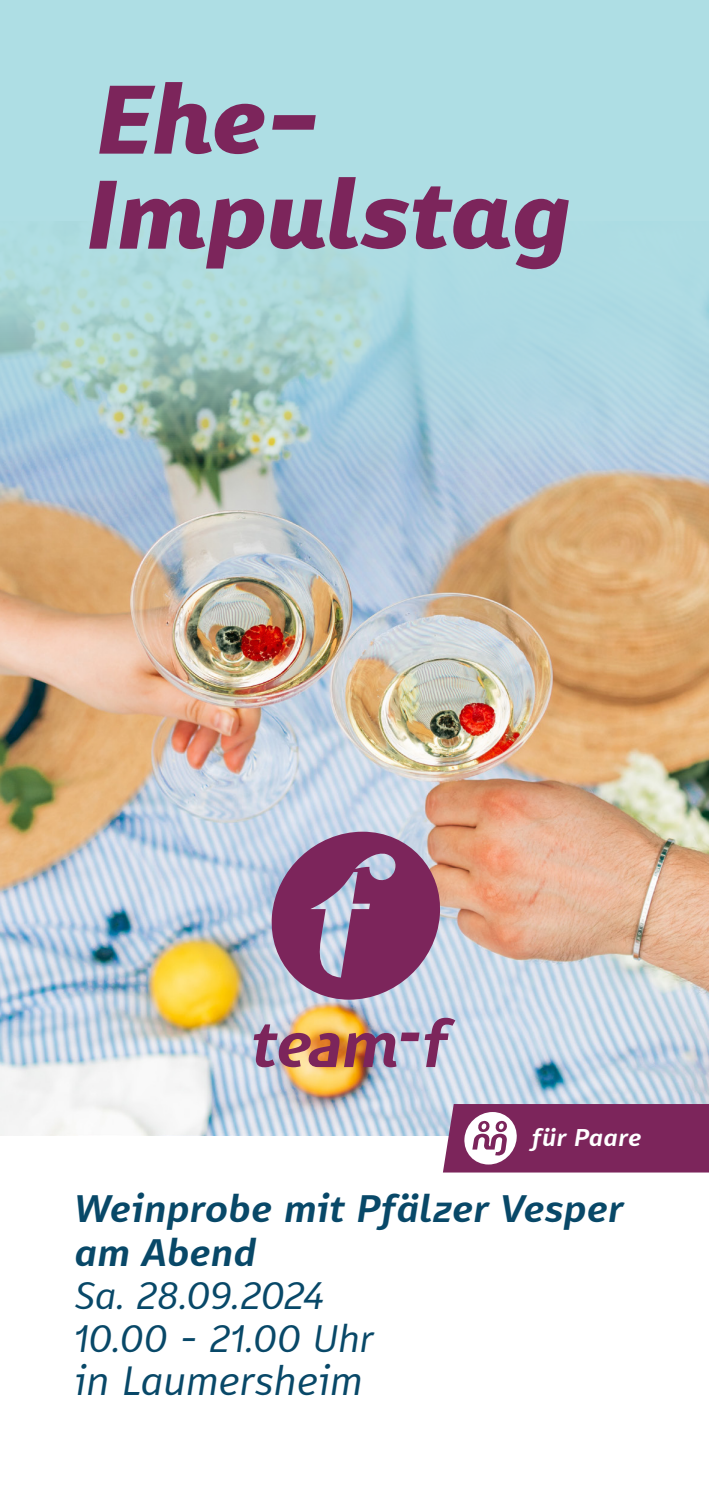
<style>
.page{position:relative;width:709px;height:1503px;background:#fff}
.page>*{position:absolute;margin:0;border:0;box-sizing:border-box;transform-origin:0 0}
.team-f_Titel{font:italic 900 95px/95px "Karbid Pro";letter-spacing:-.015em;color:#7c255b}
.team-f_Fliesstext{font:italic 40px "Karbid Text Pro";color:#084868}
.team-f_Fliesstext-2{font:italic 700 37.5px "Karbid Text Pro";color:#084868}
.team-f_Fliesstext-3{font:italic 37.5px "Karbid Text Pro";letter-spacing:-.015em;color:#084868}
.team-f_Fliesstext-4{font:italic 700 23.75px "Karbid Text Pro";letter-spacing:.015em;color:#fff}
</style>
<div class="page">
<img style="left:0;top:470px;width:709px;height:665px">
<svg style="left:0;top:0;width:709px;height:470px;fill:#aedde4"></svg>
<svg style="left:443px;top:1104px;width:266px;height:68px"></svg>
<svg style="left:268px;top:831px;width:175px;height:168px"></svg>
<img style="left:254px;top:1017px;width:201px;height:50px">
<p class="team-f_Titel" style="left:85px;top:70px;width:488px">Ehe-<br>Impulstag</p>
<p class="team-f_Fliesstext-4" style="left:532px;top:1121px;width:111px">für Paare</p>
<p class="team-f_Fliesstext-2" style="left:74px;top:1183px;width:550px">Weinprobe mit Pfälzer Vesper</p>
<p class="team-f_Fliesstext-2" style="left:74px;top:1227px;width:183px">am Abend</p>
<p class="team-f_Fliesstext-3" style="left:74px;top:1270px;width:252px">Sa. 28.09.2024</p>
<p class="team-f_Fliesstext-3" style="left:74px;top:1313px;width:300px">10.00 - 21.00 Uhr</p>
<p class="team-f_Fliesstext" style="left:74px;top:1354px;width:290px">in Laumersheim</p>
</div>
